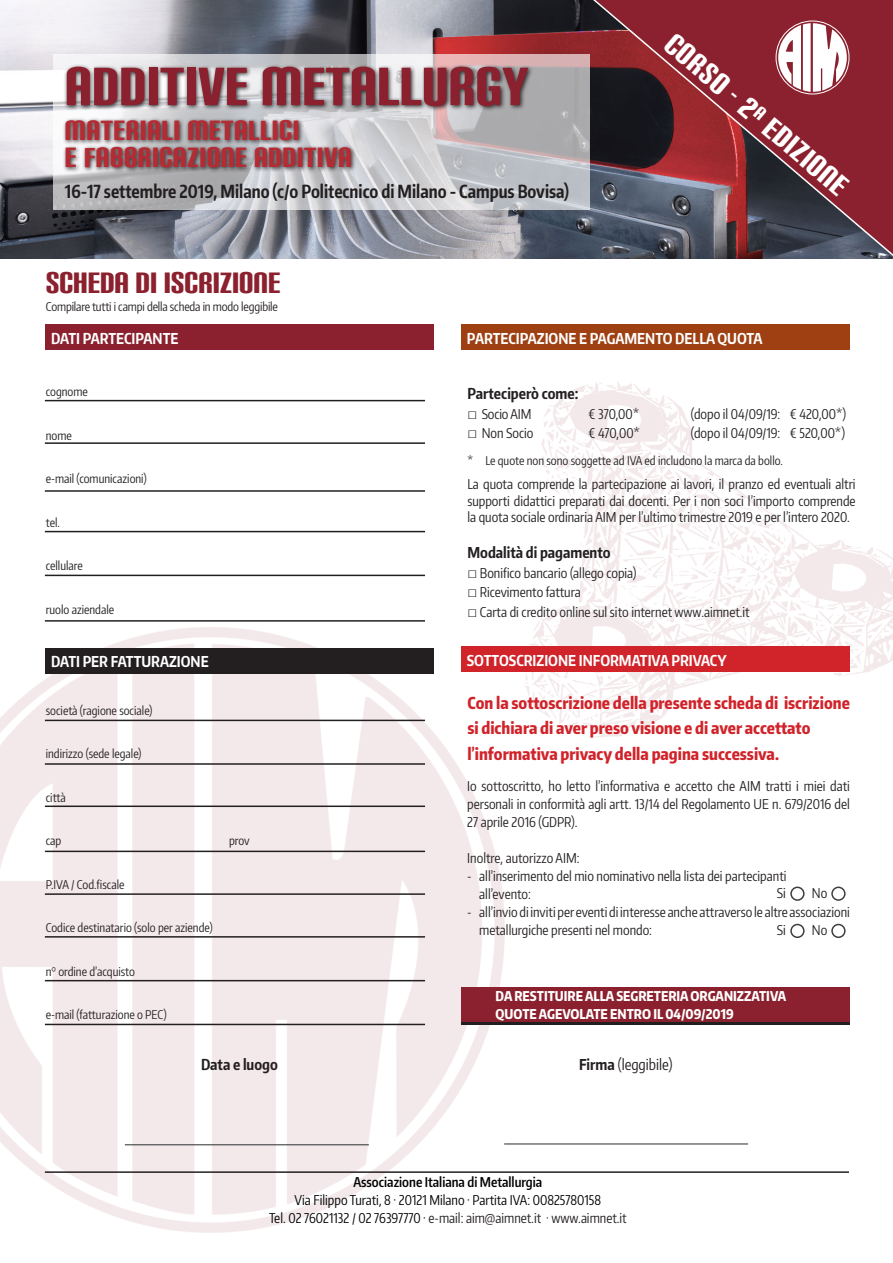
<style>
.page{position:relative;width:893px;height:1263px;background:#fff}
.page>*{position:absolute;margin:0;border:0;box-sizing:border-box;transform-origin:0 0}
.t1{font:52.5px "Carbon Bl";letter-spacing:.01em;color:#8b212e}
.t2{font:28.5px "Carbon Bl";color:#8b212e}
.t3{font:28.5px "Carbon Bl";color:#fff}
.t4{font:27px/27px "Carbon Bl";letter-spacing:.02em;color:#b52b34}
.t5{font:700 18px "Encode Sans Compressed";color:#231f20;scale:.95 1}
.t6{font:800 16.5px/25.5px "Encode Sans Compressed";color:#d1232a}
.t7{font:700 15px "Encode Sans Compressed";color:#fff}
.t8{font:700 15px "Encode Sans Compressed";color:#231f20}
.t9{font:15px "Encode Sans Compressed";color:#231f20}
.t10{font:13.5px/18px "Encode Sans Compressed";color:#231f20;text-align:justify}
.t11{font:800 13.5px "Encode Sans Compressed";color:#fff}
.t12{font:13.5px "Encode Sans Compressed";color:#000}
.t13{font:600 13.5px "Encode Sans Compressed";color:#000}
.t14{font:12px "Encode Sans Compressed";color:#231f20}
.s1{font-family:"Arial";font-size:16.2px}
.s2{font-weight:700}
.s3{color:#000}
</style>
<div class="page">
<img style="left:0;top:0;width:588px;height:258px">
<svg style="left:588px;top:0;width:305px;height:259px;background:#743943"></svg>
<svg style="left:54px;top:54px;width:536px;height:156px;background:#c4c2c5"></svg>
<div style="left:62px;top:64px;width:472px;height:109px;background:#231f20;opacity:.93"></div>
<img style="left:517px;top:382px;width:376px;height:355px">
<img style="left:0;top:627px;width:517px;height:606px">
<hr style="left:45px;top:1171px;width:804px;height:2px;background:#231f20">
<div style="left:462px;top:647px;width:388px;height:25px;background:#d1232a"></div>
<div style="left:462px;top:325px;width:388px;height:25px;background:#9e4012"></div>
<div style="left:462px;top:987px;width:388px;height:38px;background:#231f20"></div>
<div style="left:462px;top:987px;width:388px;height:35px;background:#8b212e"></div>
<hr style="left:45px;top:620px;width:380px;height:2px;background:#231f20">
<hr style="left:45px;top:400px;width:380px;height:1px;background:#231f20">
<hr style="left:45px;top:442px;width:380px;height:2px;background:#231f20">
<hr style="left:45px;top:490px;width:380px;height:2px;background:#231f20">
<hr style="left:45px;top:531px;width:380px;height:1px;background:#231f20">
<hr style="left:45px;top:575px;width:380px;height:1px;background:#231f20">
<div style="left:46px;top:325px;width:388px;height:25px;background:#8b212e"></div>
<hr style="left:45px;top:720px;width:380px;height:1px;background:#231f20">
<hr style="left:45px;top:763px;width:380px;height:2px;background:#231f20">
<hr style="left:45px;top:805px;width:380px;height:2px;background:#231f20">
<hr style="left:45px;top:851px;width:380px;height:1px;background:#231f20">
<hr style="left:45px;top:893px;width:380px;height:2px;background:#231f20">
<hr style="left:45px;top:936px;width:380px;height:1px;background:#231f20">
<hr style="left:45px;top:980px;width:380px;height:1px;background:#231f20">
<hr style="left:45px;top:1024px;width:380px;height:1px;background:#231f20">
<div style="left:46px;top:648px;width:388px;height:25px;background:#231f20"></div>
<div style="left:831px;top:886px;width:15px;height:15px;border:2px solid #3e3e3f;border-radius:50%"></div>
<div style="left:790px;top:886px;width:15px;height:15px;border:2px solid #3e3e3f;border-radius:50%"></div>
<div style="left:831px;top:924px;width:15px;height:14px;border:2px solid #3e3e3f;border-radius:50%"></div>
<div style="left:790px;top:924px;width:15px;height:14px;border:2px solid #3e3e3f;border-radius:50%"></div>
<hr style="left:125px;top:1144px;width:244px;height:1px;background:#292c2f">
<hr style="left:504px;top:1143px;width:244px;height:1px;background:#292c2f">
<h1 class="t1" style="left:65px;top:57px;width:465px">ADDITIVE METALLURGY</h1>
<h3 class="t4" style="left:65px;top:116px;width:288px">MATERIALI METALLICI<br>E FABBRICAZIONE ADDITIVA</h3>
<h3 class="t5" style="left:65px;top:180px;width:532px">16-17 settembre 2019, Milano (c/o Politecnico di Milano - Campus Bovisa)</h3>
<p class="t2" style="left:46px;top:267px;width:236px">SCHEDA DI ISCRIZIONE</p>
<p class="t14" style="left:46px;top:299px;width:234px">Compilare tutti i campi della scheda in modo leggibile</p>
<h2 class="t3" style="left:679px;top:29px;width:231px;rotate:40deg">CORSO - 2<sup>A</sup> EDIZIONE</h2>
<p class="t7" style="left:51px;top:329px;width:129px">DATI PARTECIPANTE</p>
<p class="t14" style="left:46px;top:384px;width:44px">cognome</p>
<p class="t14" style="left:46px;top:427px;width:28px">nome</p>
<p class="t14" style="left:46px;top:471px;width:102px">e-mail (comunicazioni)</p>
<p class="t14" style="left:46px;top:514px;width:16px">tel.</p>
<p class="t14" style="left:46px;top:558px;width:38px">cellulare</p>
<p class="t14" style="left:46px;top:601px;width:70px">ruolo aziendale</p>
<p class="t7" style="left:51px;top:652px;width:159px">DATI PER FATTURAZIONE</p>
<p class="t14" style="left:46px;top:702px;width:108px">società (ragione sociale)</p>
<p class="t14" style="left:46px;top:746px;width:97px">indirizzo (sede legale)</p>
<p class="t14" style="left:46px;top:789px;width:22px">città</p>
<p class="t14" style="left:46px;top:833px;width:17px">cap</p>
<p class="t14" style="left:229px;top:833px;width:22px">prov</p>
<p class="t14" style="left:46px;top:876px;width:80px">P.IVA / Cod.fiscale</p>
<p class="t14" style="left:46px;top:920px;width:168px">Codice destinatario (solo per aziende)</p>
<p class="t14" style="left:46px;top:963px;width:91px">n° ordine d’acquisto</p>
<p class="t14" style="left:46px;top:1007px;width:122px">e-mail (fatturazione o PEC)</p>
<p class="t7" style="left:467px;top:329px;width:297px">PARTECIPAZIONE E PAGAMENTO DELLA QUOTA</p>
<p class="t8" style="left:467px;top:384px;width:113px">Parteciperò come:</p>
<p class="t10" style="left:467px;top:404px;width:66px"><span class="s1">□</span> Socio AIM</p>
<p class="t10" style="left:589px;top:404px;width:52px">€ 370,00*</p>
<p class="t10" style="left:691px;top:404px;width:157px">(dopo il 04/09/19: € 420,00*)</p>
<p class="t10" style="left:467px;top:424px;width:68px"><span class="s1">□</span> Non Socio</p>
<p class="t10" style="left:589px;top:424px;width:53px">€ 470,00*</p>
<p class="t10" style="left:691px;top:424px;width:156px">(dopo il 04/09/19: € 520,00*)</p>
<p class="t14" style="left:467px;top:453px;width:317px">* Le quote non sono soggette ad IVA ed includono la marca da bollo.</p>
<p class="t10" style="left:467px;top:476px;width:390px;line-height:16.5px">La quota comprende la partecipazione ai lavori, il pranzo ed eventuali altri supporti didattici preparati dai docenti. Per i non soci l’importo comprende la quota sociale ordinaria AIM per l’ultimo trimestre 2019 e per l’intero 2020.</p>
<p class="t8" style="left:467px;top:543px;width:145px">Modalità di pagamento</p>
<p class="t10" style="left:467px;top:563px;width:171px"><span class="s1">□</span> Bonifico bancario (allego copia)</p>
<p class="t10" style="left:467px;top:582px;width:115px"><span class="s1">□</span> Ricevimento fattura</p>
<p class="t10" style="left:467px;top:602px;width:284px"><span class="s1">□</span> Carta di credito online sul sito internet www.aimnet.it</p>
<p class="t7" style="left:467px;top:651px;width:261px">SOTTOSCRIZIONE INFORMATIVA PRIVACY</p>
<p class="t6" style="left:467px;top:689px;width:384px">Con la sottoscrizione della presente scheda di iscrizione si dichiara di aver preso visione e di aver accettato l’informativa privacy della pagina successiva.</p>
<p class="t10" style="left:467px;top:777px;width:384px">Io sottoscritto, ho letto l’informativa e accetto che AIM tratti i miei dati personali in conformità agli artt. 13/14 del Regolamento UE n. 679/2016 del 27 aprile 2016 (GDPR).</p>
<p class="t10" style="left:467px;top:849px;width:114px">Inoltre, autorizzo AIM:</p>
<p class="t10" style="left:467px;top:867px;width:321px">- all’inserimento del mio nominativo nella lista dei partecipanti</p>
<p class="t10" style="left:479px;top:885px;width:53px">all’evento:</p>
<p class="t10" style="left:467px;top:903px;width:384px">- all’invio di inviti per eventi di interesse anche attraverso le altre associazioni</p>
<p class="t10" style="left:479px;top:921px;width:174px">metallurgiche presenti nel mondo:</p>
<p class="t10" style="left:777px;top:883px;width:11px">Si</p>
<p class="t10" style="left:812px;top:883px;width:17px">No</p>
<p class="t10" style="left:777px;top:920px;width:11px">Si</p>
<p class="t10" style="left:812px;top:920px;width:17px">No</p>
<p class="t11" style="left:496px;top:987px;width:292px">DA RESTITUIRE ALLA SEGRETERIA ORGANIZZATIVA</p>
<p class="t11" style="left:496px;top:1005px;width:240px">QUOTE AGEVOLATE ENTRO IL 04/09/2019</p>
<p class="t8" style="left:201px;top:1055px;width:78px">Data e luogo</p>
<p class="t9" style="left:579px;top:1055px;width:95px"><span class="s2">Firma</span> (leggibile)</p>
<p class="t13" style="left:353px;top:1173px;width:190px">Associazione Italiana di Metallurgia</p>
<p class="t12" style="left:295px;top:1191px;width:308px">Via Filippo Turati, 8 · 20121 Milano · Partita IVA: 00825780158</p>
<p class="t10" style="left:269px;top:1208px;width:359px"><span class="s3">Tel. 02 76021132 / 02 76397770 ·</span> e-mail: aim@aimnet.it · www.aimnet.it</p>
</div>
